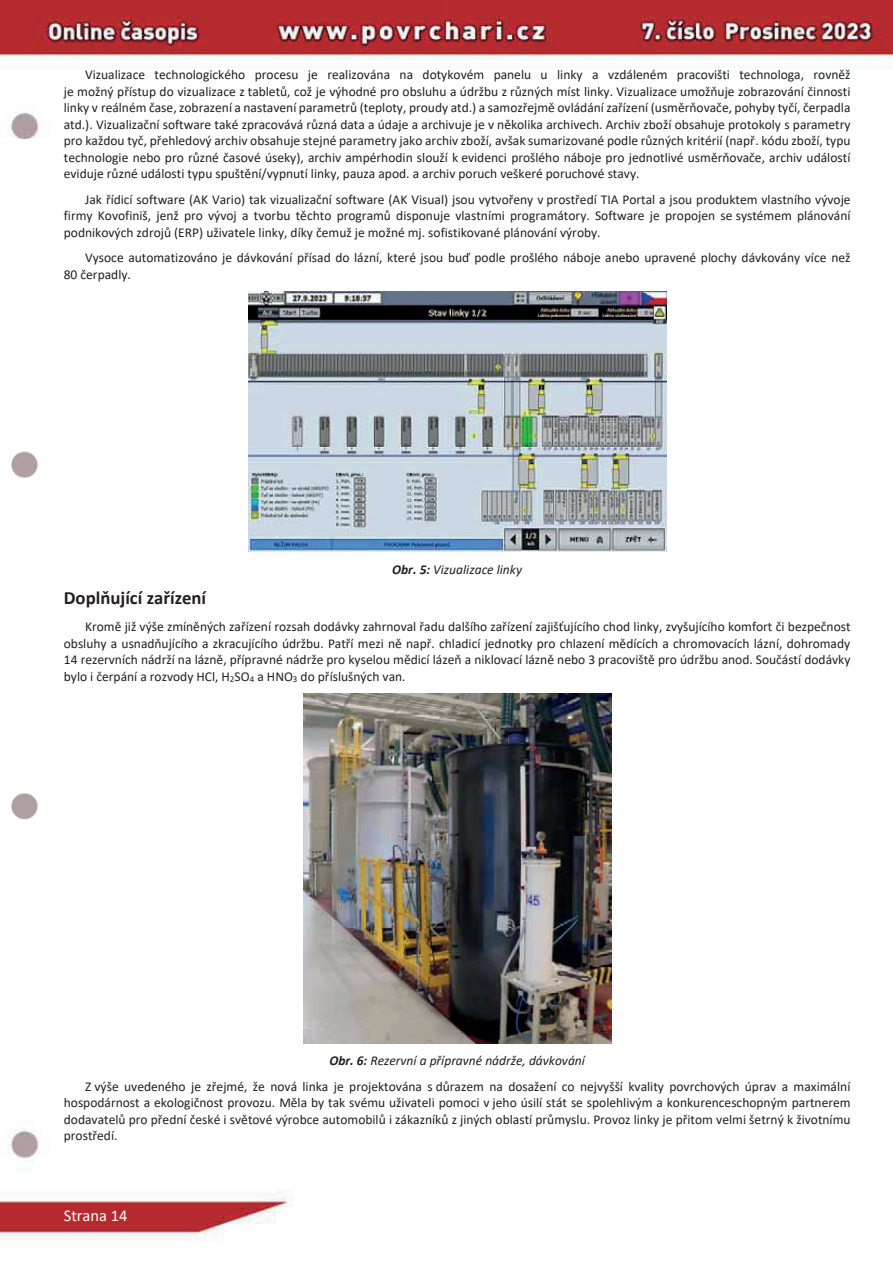
<style>
.page{position:relative;width:893px;height:1263px;background:#fff}
.page>*{position:absolute;margin:0;border:0;box-sizing:border-box;transform-origin:0 0}
.t1{font:700 18.75px "Calibri";color:#231f20}
.t2{font:16.5px "Calibri";color:#fff}
.t3{font:13.5px/16.5px "Calibri";color:#231f20;text-align:justify}
.t4{font:italic 13.5px "Calibri";color:#231f20}
.s1{font-weight:700}
.s2{font-weight:700;font-style:italic}
.s3{font-style:italic}
</style>
<div class="page">
<img style="left:0;top:0;width:893px;height:1241px">
<div style="left:0;top:279px;width:893px;height:141px;background:#fff"></div>
<div style="left:0;top:560px;width:893px;height:140px;background:#fff"></div>
<div style="left:0;top:840px;width:893px;height:141px;background:#fff"></div>
<div style="left:0;top:981px;width:893px;height:140px;background:#fff"></div>
<img style="left:249px;top:291px;width:417px;height:260px">
<img style="left:303px;top:693px;width:308px;height:350px">
<p class="t3" style="left:64px;top:66px;width:788px;text-indent:21px">Vizualizace technologického procesu je realizována na dotykovém panelu u linky a vzdáleném pracovišti technologa, rovněž je možný přístup do vizualizace z tabletů, což je výhodné pro obsluhu a údržbu z různých míst linky. Vizualizace umožňuje zobrazování činnosti linky v reálném čase, zobrazení a nastavení parametrů (teploty, proudy atd.) a samozřejmě ovládání zařízení (usměrňovače, pohyby tyčí, čerpadla atd.). Vizualizační software také zpracovává různá data a údaje a archivuje je v několika archivech. Archiv zboží obsahuje protokoly s parametry pro každou tyč, přehledový archiv obsahuje stejné parametry jako archiv zboží, avšak sumarizované podle různých kritérií (např. kódu zboží, typu technologie nebo pro různé časové úseky), archiv ampérhodin slouží k evidenci prošlého náboje pro jednotlivé usměrňovače, archiv událostí eviduje různé události typu spuštění/vypnutí linky, pauza apod. a archiv poruch veškeré poruchové stavy.</p>
<p class="t3" style="left:64px;top:190px;width:788px;text-indent:21px">Jak řídicí software (AK Vario) tak vizualizační software (AK Visual) jsou vytvořeny v prostředí TIA Portal a jsou produktem vlastního vývoje firmy Kovofiniš, jenž pro vývoj a tvorbu těchto programů disponuje vlastními programátory. Software je propojen se systémem plánování podnikových zdrojů (ERP) uživatele linky, díky čemuž je možné mj. sofistikované plánování výroby.</p>
<p class="t3" style="left:64px;top:249px;width:788px;text-indent:21px">Vysoce automatizováno je dávkování přísad do lázní, které jsou buď podle prošlého náboje anebo upravené plochy dávkovány více než<br>80 čerpadly.</p>
<p class="t4" style="left:392px;top:560px;width:131px"><span class="s1">Obr. 5:</span> Vizualizace linky</p>
<h1 class="t1" style="left:64px;top:585px;width:144px">Doplňující zařízení</h1>
<p class="t3" style="left:64px;top:618px;width:788px;text-indent:21px">Kromě již výše zmíněných zařízení rozsah dodávky zahrnoval řadu dalšího zařízení zajišťujícího chod linky, zvyšujícího komfort či bezpečnost obsluhy a usnadňujícího a zkracujícího údržbu. Patří mezi ně např. chladicí jednotky pro chlazení mědících a chromovacích lázní, dohromady 14 rezervních nádrží na lázně, přípravné nádrže pro kyselou mědicí lázeň a niklovací lázně nebo 3 pracoviště pro údržbu anod. Součástí dodávky bylo i čerpání a rozvody HCl, H<sub>2</sub>SO<sub>4</sub> a HNO<sub>3</sub> do příslušných van.</p>
<p class="t3" style="left:85px;top:1047px;width:767px;line-height:25.5px;text-indent:244px"><span class="s2">Obr. 6:</span> <span class="s3">Rezervní a přípravné nádrže, dávkování<br></span>Z výše uvedeného je zřejmé, že nová linka je projektována s důrazem na dosažení co nejvyšší kvality povrchových úprav a maximální</p>
<p class="t3" style="left:64px;top:1094px;width:788px">hospodárnost a ekologičnost provozu. Měla by tak svému uživateli pomoci v jeho úsilí stát se spolehlivým a konkurenceschopným partnerem dodavatelů pro přední české i světové výrobce automobilů i zákazníků z jiných oblastí průmyslu. Provoz linky je přitom velmi šetrný k životnímu prostředí.</p>
<p class="t2" style="left:64px;top:1204px;width:65px">Strana 14</p>
</div>
